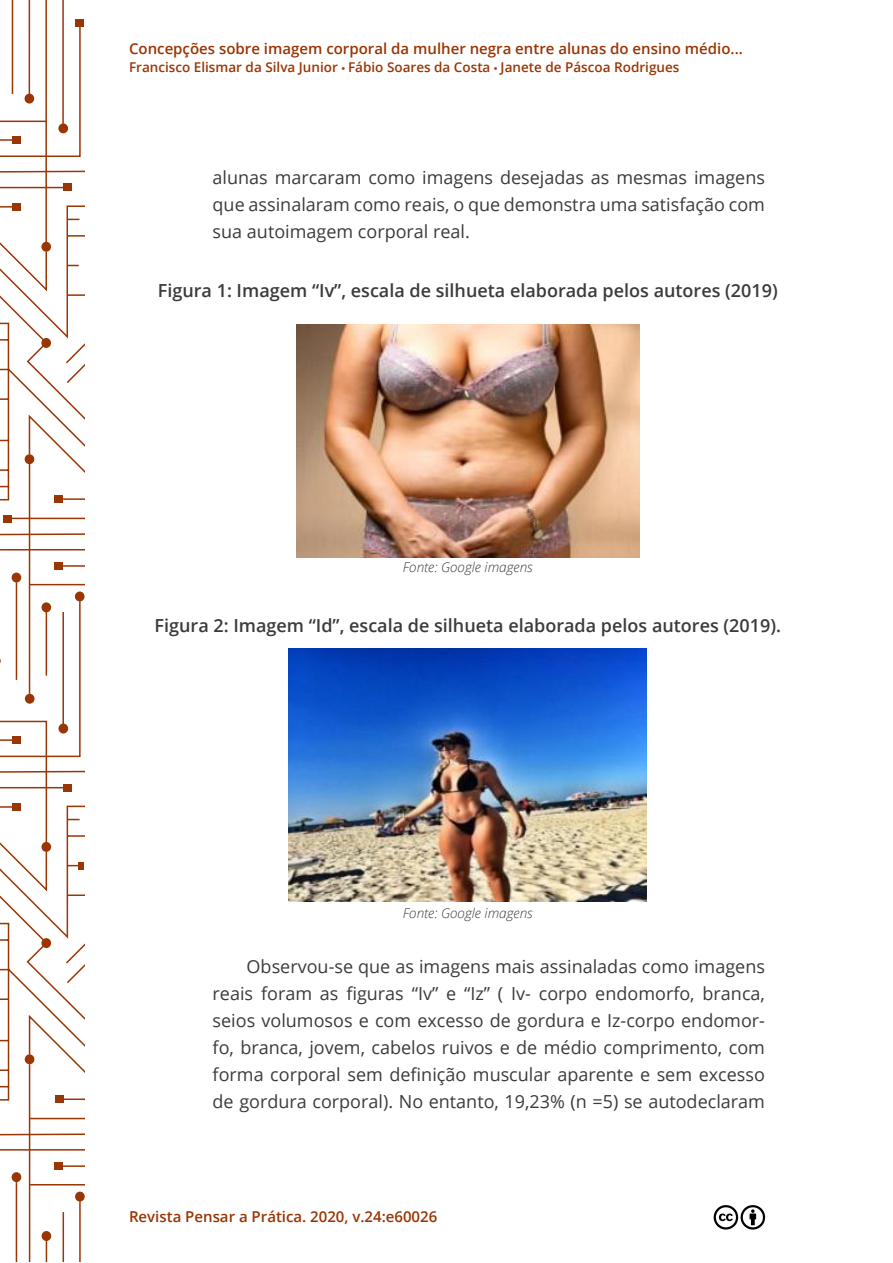
<style>
.page{position:relative;width:893px;height:1263px;background:#fff}
.page>*{position:absolute;margin:0;border:0;box-sizing:border-box;transform-origin:0 0}
.t1{font:18px/27px "Open Sans";color:#3c3b3b;text-align:justify}
.t2{font:600 18px "Open Sans";color:#3c3b3b}
.t3{font:600 15px "Open Sans";color:#983503}
.t4{font:600 13.5px "Open Sans";color:#993603}
.t5{font:italic 300 13.5px "Open Sans";color:#3c3b3b}
.s1{font-family:"Myriad Pro";font-weight:400;color:#9e3f0f}
</style>
<div class="page">
<hr style="left:12px;top:0;width:1px;height:94px;background:#993603">
<hr style="left:29px;top:0;width:1px;height:94px;background:#993603">
<hr style="left:45px;top:0;width:2px;height:242px;background:#993603">
<hr style="left:62px;top:0;width:2px;height:124px;background:#993603">
<svg style="left:11px;top:25px;width:73px;height:95px"></svg>
<div style="left:76px;top:19px;width:8px;height:7px;background:#993603"></div>
<svg style="left:0;top:120px;width:84px;height:202px"></svg>
<svg style="left:0;top:881px;width:84px;height:380px"></svg>
<div style="left:42px;top:1231px;width:9px;height:10px;background:#993603;border-radius:50%"></div>
<svg style="left:0;top:922px;width:84px;height:314px"></svg>
<svg style="left:0;top:322px;width:84px;height:559px"></svg>
<svg style="left:713px;top:1205px;width:53px;height:25px"></svg>
<img style="left:296px;top:325px;width:343px;height:232px">
<img style="left:289px;top:649px;width:358px;height:253px">
<p class="t3" style="left:129px;top:38px;width:615px">Concepções sobre imagem corporal da mulher negra entre alunas do ensino médio...</p>
<p class="t4" style="left:129px;top:58px;width:552px">Francisco Elismar da Silva Junior <span class="s1">•</span> Fábio Soares da Costa <span class="s1">•</span> Janete de Páscoa Rodrigues</p>
<p class="t1" style="left:213px;top:163px;width:554px">alunas marcaram como imagens desejadas as mesmas imagens que assinalaram como reais, o que demonstra uma satisfação com sua autoimagem corporal real.</p>
<p class="t2" style="left:158px;top:278px;width:621px">Figura 1: Imagem “Iv”, escala de silhueta elaborada pelos autores (2019)</p>
<p class="t5" style="left:403px;top:557px;width:131px">Fonte: Google imagens</p>
<p class="t2" style="left:155px;top:613px;width:628px">Figura 2: Imagem “Id”, escala de silhueta elaborada pelos autores (2019).</p>
<p class="t5" style="left:403px;top:904px;width:131px">Fonte: Google imagens</p>
<p class="t1" style="left:213px;top:953px;width:554px;text-indent:34px">Observou-se que as imagens mais assinaladas como imagens reais foram as figuras “Iv” e “Iz” ( Iv- corpo endomorfo, branca, seios volumosos e com excesso de gordura e Iz-corpo endomor&shy;fo, branca, jovem, cabelos ruivos e de médio comprimento, com forma corporal sem definição muscular aparente e sem excesso de gordura corporal). No entanto, 19,23% (n =5) se autodeclaram</p>
<p class="t3" style="left:129px;top:1206px;width:310px">Revista Pensar a Prática. 2020, v.24:e60026</p>
</div>
